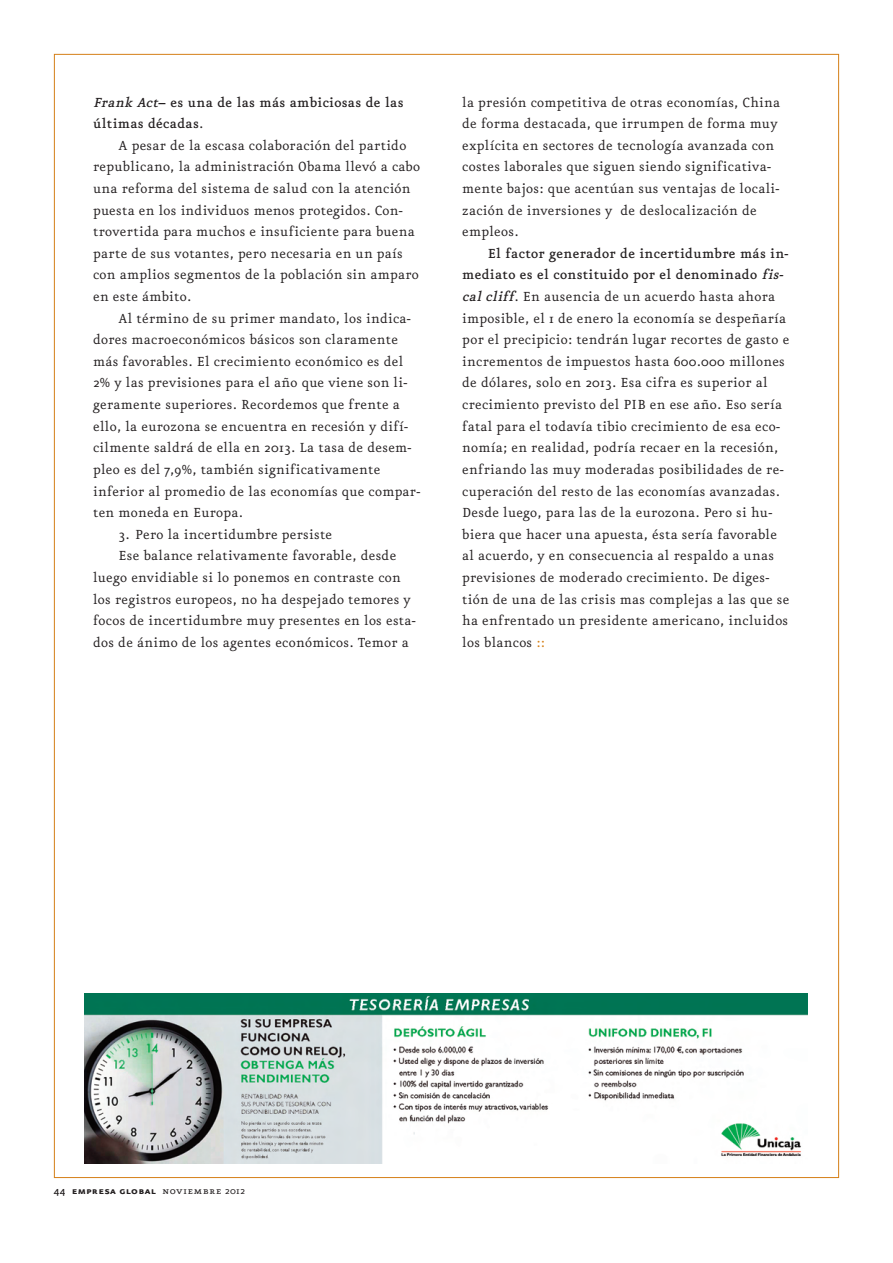
<style>
.page{position:relative;width:893px;height:1263px;background:#fff}
.page>*{position:absolute;margin:0;border:0;box-sizing:border-box;transform-origin:0 0}
.t1{font:15.75px/21.6px "Eureka";letter-spacing:.02em;color:#231f20}
.t2{font:500 15.75px/21.6px "Eureka";letter-spacing:.02em;color:#231f20}
.t3{font:12px "Eureka Sans Bold Caps";letter-spacing:.025em;color:#231f20}
.s1{font-style:italic}
.s2{font-weight:400}
.s3{font-weight:500}
.s4{font-weight:500;font-style:italic}
.s5{color:#d58018}
.s6{font-family:"Eureka";font-weight:500}
.s7{font-family:"Eureka Small Caps"}
.s8{font-family:"Eureka"}
</style>
<div class="page">
<img style="left:85px;top:993px;width:723px;height:170px">
<p class="t2" style="left:93px;top:92px;width:312px"><span class="s1">Frank Act</span>– es una de las más ambiciosas de las últimas décadas<span class="s2">.</span></p>
<p class="t1" style="left:93px;top:135px;width:329px;text-indent:26px">A pesar de la escasa colaboración del partido republicano, la administración Obama llevó a cabo una reforma del sistema de salud con la atención puesta en los individuos menos protegidos. Con&shy;trovertida para muchos e insuficiente para buena parte de sus votantes, pero necesaria en un país con amplios segmentos de la población sin amparo en este ámbito.</p>
<p class="t1" style="left:93px;top:308px;width:329px;text-indent:26px">Al término de su primer mandato, los indica&shy;dores macroeconómicos básicos son claramente más favorables. El crecimiento económico es del 2% y las previsiones para el año que viene son li&shy;geramente superiores. Recordemos que frente a ello, la eurozona se encuentra en recesión y difí&shy;cilmente saldrá de ella en 2013. La tasa de desem&shy;pleo es del 7,9%, también significativamente inferior al promedio de las economías que compar&shy;ten moneda en Europa.</p>
<p class="t1" style="left:119px;top:524px;width:215px">3. Pero la incertidumbre persiste</p>
<p class="t1" style="left:119px;top:546px;width:279px">Ese balance relativamente favorable, desde</p>
<p class="t1" style="left:93px;top:567px;width:309px">luego envidiable si lo ponemos en contraste con</p>
<p class="t1" style="left:93px;top:589px;width:319px">los registros europeos, no ha despejado temores y</p>
<p class="t1" style="left:93px;top:610px;width:324px">focos de incertidumbre muy presentes en los esta-</p>
<p class="t1" style="left:93px;top:632px;width:317px">dos de ánimo de los agentes económicos. Temor a</p>
<p class="t1" style="left:462px;top:92px;width:319px">la presión competitiva de otras economías, China de forma destacada, que irrumpen de forma muy explícita en sectores de tecnología avanzada con costes laborales que siguen siendo significativa&shy;mente bajos: que acentúan sus ventajas de locali&shy;zación de inversiones y de deslocalización de empleos.</p>
<p class="t1" style="left:462px;top:243px;width:329px;text-indent:26px"><span class="s3">El factor generador de incertidumbre más in&shy;mediato es el constituido por el denominado</span> <span class="s4">fis&shy;calcliff</span>. En ausencia de un acuerdo hasta ahora imposible, el 1 de enero la economía se despeñaría por el precipicio: tendrán lugar recortes de gasto e incrementos de impuestos hasta 600.000 millones de dólares, solo en 2013. Esa cifra es superior al crecimiento previsto del PIB en ese año. Eso sería fatal para el todavía tibio crecimiento de esa eco&shy;nomía; en realidad, podría recaer en la recesión, enfriando las muy moderadas posibilidades de re&shy;cuperación del resto de las economías avanzadas.<br>Desde luego, para las de la eurozona. Pero si hu&shy;biera que hacer una apuesta, ésta sería favorable al acuerdo, y en consecuencia al respaldo a unas previsiones de moderado crecimiento. De diges&shy;tión de una de las crisis mas complejas a las que se ha enfrentado un presidente americano, incluidos los blancos <span class="s5">::</span></p>
<p class="t3" style="left:54px;top:1184px;width:193px"><span class="s6">44</span> empresa global <span class="s7">noviembre</span> <span class="s8">2012</span></p>
</div>
